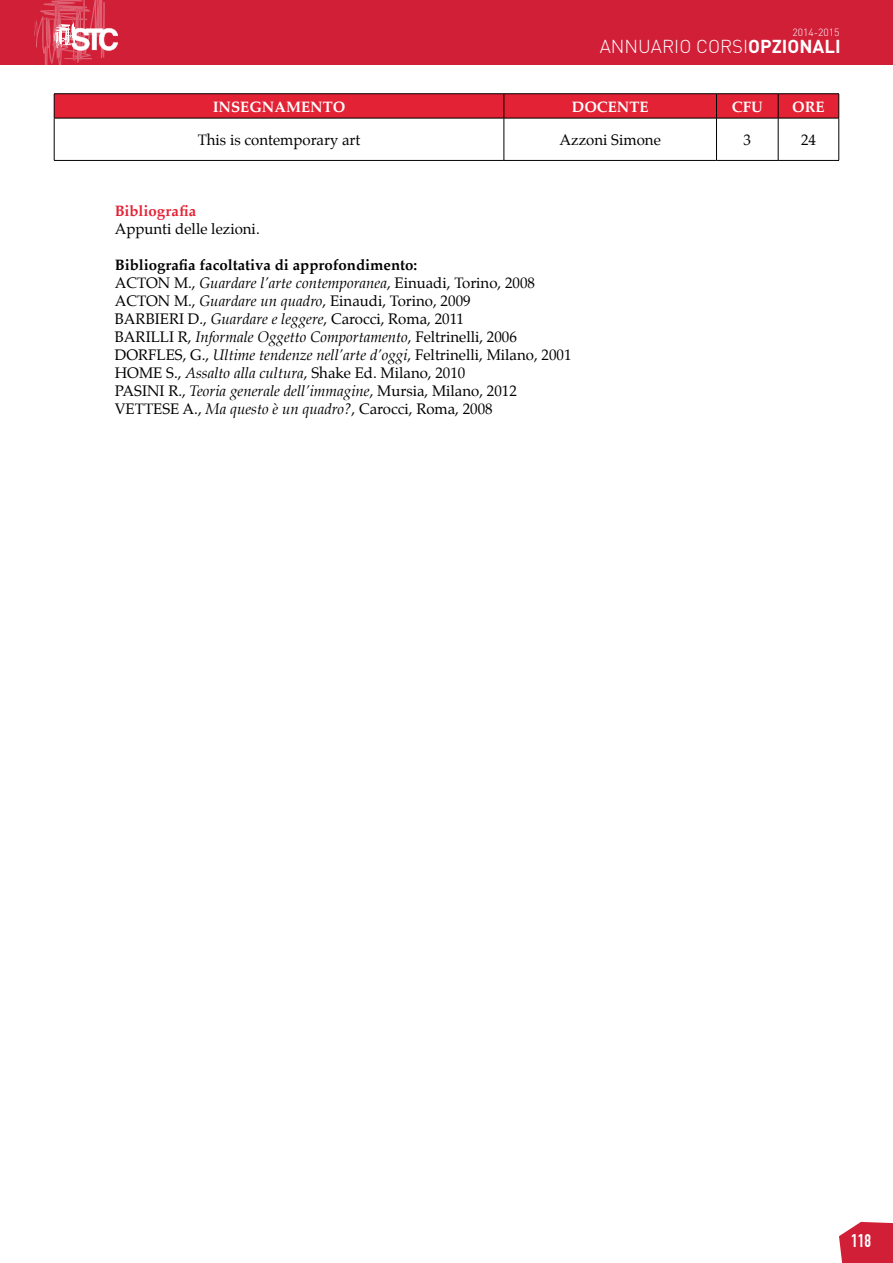
<style>
.page{position:relative;width:893px;height:1263px;background:#fff}
.page>*{position:absolute;margin:0;border:0;box-sizing:border-box;transform-origin:0 0}
.t1{font:300 18.45px "DIN";color:#fff}
.t2{font:700 18.45px "DIN";color:#fff}
.t3{font:700 17.85px "DIN Condensed";color:#fff}
.t4{font:15px/18px "Palatino";color:#000}
.t5{font:700 15px "Palatino";color:#fff}
.t6{font:700 15px "Palatino";color:#e32235}
.t7{font:300 10.35px "DIN";color:#fff}
.s1{font-weight:700}
.s2{font-style:italic}
</style>
<div class="page">
<svg style="left:839px;top:1222px;width:54px;height:41px;background:#d5344b"></svg>
<div style="left:0;top:0;width:893px;height:65px;background:#d11f38"></div>
<svg style="left:34px;top:0;width:84px;height:65px"></svg>
<hr style="left:54px;top:93px;width:450px;height:1px;background:#000">
<hr style="left:504px;top:93px;width:212px;height:1px;background:#000">
<hr style="left:716px;top:93px;width:62px;height:1px;background:#000">
<hr style="left:778px;top:93px;width:61px;height:1px;background:#000">
<hr style="left:54px;top:118px;width:450px;height:1px;background:#000">
<hr style="left:504px;top:118px;width:212px;height:1px;background:#000">
<hr style="left:716px;top:118px;width:62px;height:1px;background:#000">
<hr style="left:778px;top:118px;width:61px;height:1px;background:#000">
<svg style="left:54px;top:94px;width:785px;height:24px;background:#db2033"></svg>
<hr style="left:54px;top:118px;width:1px;height:42px;background:#000">
<hr style="left:504px;top:118px;width:1px;height:42px;background:#000">
<hr style="left:716px;top:118px;width:1px;height:42px;background:#000">
<hr style="left:778px;top:118px;width:1px;height:42px;background:#000">
<hr style="left:838px;top:118px;width:1px;height:42px;background:#000">
<hr style="left:54px;top:160px;width:450px;height:1px;background:#000">
<hr style="left:504px;top:160px;width:212px;height:1px;background:#000">
<hr style="left:716px;top:160px;width:62px;height:1px;background:#000">
<hr style="left:778px;top:160px;width:61px;height:1px;background:#000">
<p class="t7" style="left:793px;top:26px;width:49px">2014-2015</p>
<p class="t1" style="left:600px;top:35px;width:194px">ANNUARIO CORSI<span class="s1">OPZIONA</span></p>
<p class="t2" style="left:824px;top:34px;width:15px">LI</p>
<p class="t5" style="left:213px;top:94px;width:134px">INSEGNAMENTO</p>
<p class="t5" style="left:572px;top:94px;width:78px">DOCENTE</p>
<p class="t5" style="left:732px;top:94px;width:32px">CFU</p>
<p class="t5" style="left:792px;top:94px;width:34px">ORE</p>
<p class="t4" style="left:198px;top:131px;width:164px">This is contemporary art</p>
<p class="t4" style="left:560px;top:131px;width:103px">Azzoni Simone</p>
<p class="t4" style="left:744px;top:131px;width:9px">3</p>
<p class="t4" style="left:801px;top:131px;width:16px">24</p>
<p class="t6" style="left:115px;top:198px;width:83px">Bibliografia</p>
<p class="t4" style="left:115px;top:220px;width:146px">Appunti delle lezioni.</p>
<p class="t4" style="left:115px;top:256px;width:458px"><span class="s1">Bibliografia facoltativa di approfondimento:<br></span>ACTON M., <span class="s2">Guardare l’arte contemporanea</span>, Einuadi, Torino, 2008<br>ACTON M., <span class="s2">Guardare un quadro</span>, Einaudi, Torino, 2009<br>BARBIERI D., <span class="s2">Guardare e leggere</span>, Carocci, Roma, 2011<br>BARILLI R, <span class="s2">Informale Oggetto Comportamento</span>, Feltrinelli, 2006<br>DORFLES, G., <span class="s2">Ultime tendenze nell’arte d’oggi</span>, Feltrinelli, Milano, 2001<br>HOME S., <span class="s2">Assalto alla cultura</span>, Shake Ed. Milano, 2010<br>PASINI R., <span class="s2">Teoria generale dell’immagine</span>, Mursia, Milano, 2012<br>VETTESE A., <span class="s2">Ma questo è un quadro?</span>, Carocci, Roma, 2008</p>
<p class="t3" style="left:851px;top:1230px;width:21px">118</p>
</div>
